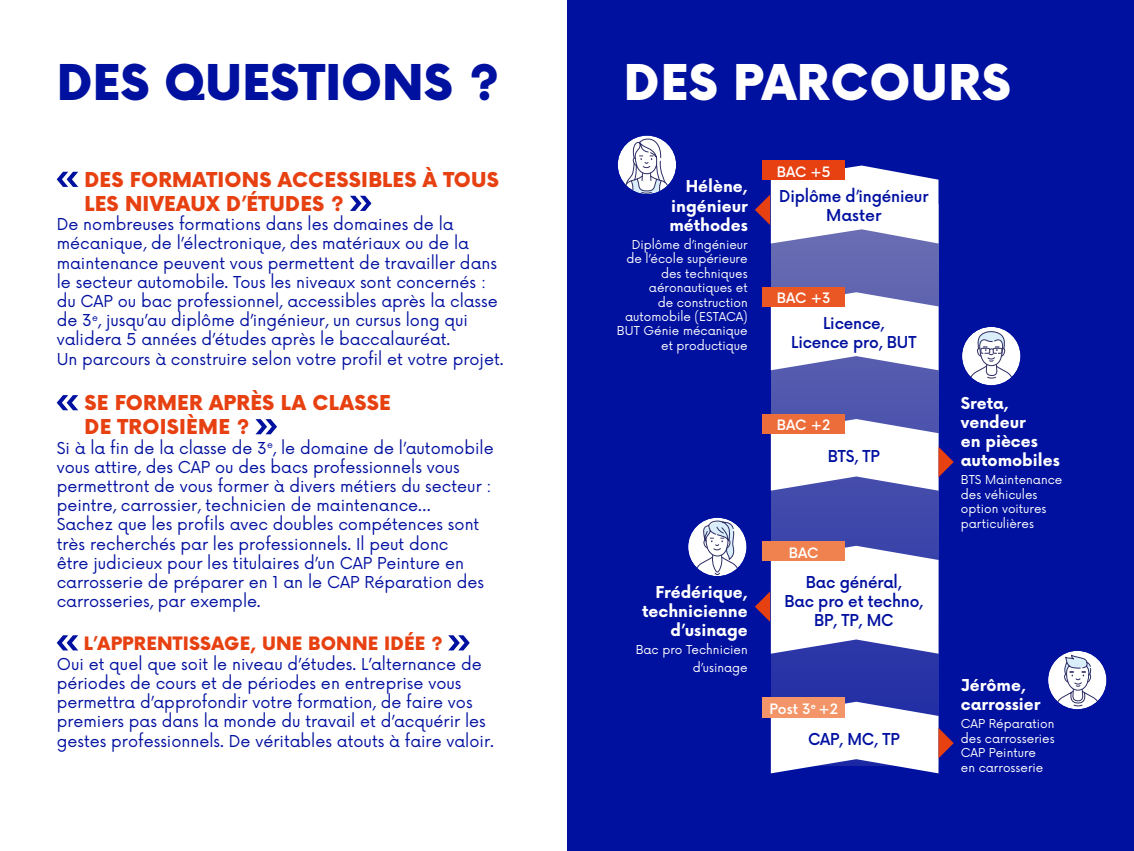
<style>
.page{position:relative;width:1134px;height:851px;background:#fff}
.page>*{position:absolute;margin:0;border:0;box-sizing:border-box;transform-origin:0 0}
.t1{font:900 48px "Now";color:#00109f}
.t2{font:900 48px "Now";letter-spacing:.015em;color:#fff}
.t3{font:900 20px/24px "Now";letter-spacing:.015em;color:#e74011}
.t4{font:900 18px "Now";letter-spacing:.015em;color:#e74011}
.t5{font:16px/19.2px "Now";color:#00109f}
.t6{font:700 16px/19.2px "Now";color:#fff}
.t7{font:500 16px/19.2px "Now";letter-spacing:-.01em;color:#00109f;text-align:center;scale:.96 1}
.t8{font:500 14px "Now";color:#fff}
.t9{font:12px/14.4px "Now";color:#fff}
</style>
<div class="page">
<svg style="left:57px;top:172px;width:21px;height:15px"></svg>
<svg style="left:350px;top:196px;width:21px;height:15px"></svg>
<svg style="left:57px;top:395px;width:21px;height:15px"></svg>
<svg style="left:255px;top:419px;width:22px;height:15px"></svg>
<svg style="left:57px;top:635px;width:21px;height:15px"></svg>
<svg style="left:448px;top:635px;width:22px;height:15px"></svg>
<div style="left:567px;top:0;width:567px;height:850px;background:#00109f"></div>
<svg style="left:771px;top:243px;width:167px;height:458px;background:#474eab"></svg>
<div style="left:762px;top:160px;width:83px;height:20px;background:#e74011"></div>
<svg style="left:771px;top:292px;width:167px;height:78px;background:#e6e7f3"></svg>
<div style="left:762px;top:287px;width:83px;height:20px;background:#ea5725"></div>
<div style="left:762px;top:414px;width:83px;height:20px;background:#ed6d3a"></div>
<div style="left:762px;top:541px;width:83px;height:20px;background:#f08250"></div>
<div style="left:762px;top:697px;width:83px;height:20px;background:#f39568"></div>
<svg style="left:755px;top:165px;width:183px;height:78px"></svg>
<svg style="left:771px;top:419px;width:183px;height:71px;background:#d5c9d8"></svg>
<svg style="left:755px;top:545px;width:183px;height:108px;background:#dad2e2"></svg>
<svg style="left:771px;top:701px;width:183px;height:72px"></svg>
<svg style="left:618px;top:136px;width:57px;height:57px"></svg>
<div style="left:616px;top:134px;width:61px;height:61px;border:1px solid #00109f;border-radius:50%"></div>
<svg style="left:963px;top:327px;width:57px;height:57px"></svg>
<div style="left:961px;top:325px;width:61px;height:61px;border:1px solid #00109f;border-radius:50%"></div>
<svg style="left:688px;top:517px;width:58px;height:59px"></svg>
<svg style="left:689px;top:520px;width:52px;height:55px;background:#bfc3df"></svg>
<div style="left:687px;top:516px;width:61px;height:61px;border:1px solid #00109f;border-radius:50%"></div>
<svg style="left:1049px;top:653px;width:57px;height:55px"></svg>
<div style="left:1047px;top:649px;width:61px;height:61px;border:1px solid #00109f;border-radius:50%"></div>
<h1 class="t1" style="left:57px;top:48px;width:444px">DES QUESTIONS ?</h1>
<p class="t3" style="left:84px;top:167px;width:416px">DES FORMATIONS ACCESSIBLES À TOUS<br>LES NIVEAUX D’ÉTUDES ?</p>
<p class="t5" style="left:57px;top:213px;width:448px">De nombreuses formations dans les domaines de la mécanique, de l’électronique, des matériaux ou de la maintenance peuvent vous permettent de travailler dans le secteur automobile. Tous les niveaux sont concernés : du CAP ou bac professionnel, accessibles après la classe de 3<sup>e</sup>, jusqu’au diplôme d’ingénieur, un cursus long qui validera 5 années d’études après le baccalauréat.<br>Un parcours à construire selon votre profil et votre projet.</p>
<p class="t3" style="left:84px;top:391px;width:308px">SE FORMER APRÈS LA CLASSE<br>DE TROISIÈME ?</p>
<p class="t5" style="left:57px;top:437px;width:438px">Si à la fin de la classe de 3<sup>e</sup>, le domaine de l’automobile vous attire, des CAP ou des bacs professionnels vous permettront de vous former à divers métiers du secteur : peintre, carrossier, technicien de maintenance…<br>Sachez que les profils avec doubles compétences sont très recherchés par les professionnels. Il peut donc<br>être judicieux pour les titulaires d’un CAP Peinture en carrosserie de préparer en 1 an le CAP Réparation des carrosseries, par exemple.</p>
<p class="t4" style="left:84px;top:630px;width:361px">L’APPRENTISSAGE, UNE BONNE IDÉE ?</p>
<p class="t5" style="left:57px;top:653px;width:439px">Oui et quel que soit le niveau d’études. L’alternance de périodes de cours et de périodes en entreprise vous permettra d’approfondir votre formation, de faire vos premiers pas dans la monde du travail et d’acquérir les gestes professionnels. De véritables atouts à faire valoir.</p>
<h1 class="t2" style="left:624px;top:48px;width:389px">DES PARCOURS</h1>
<p class="t6" style="left:669px;top:176px;width:80px;text-align:justify;text-indent:16px">Hélène, ingénieur méthodes</p>
<p class="t9" style="left:617px;top:236px;width:132px;text-align:right">Diplôme d’ingénieur de l’école supérieure des techniques aéronautiques et<br>de construction automobile (ESTACA)<br>BUT Génie mécanique et productique</p>
<p class="t8" style="left:777px;top:161px;width:56px">BAC +5</p>
<p class="t7" style="left:779px;top:186px;width:157px">Diplôme d’ingénieur<br>Master</p>
<p class="t8" style="left:777px;top:287px;width:55px">BAC +3</p>
<p class="t7" style="left:791px;top:312px;width:132px">Licence,<br>Licence pro, BUT</p>
<p class="t8" style="left:777px;top:414px;width:55px">BAC +2</p>
<p class="t7" style="left:828px;top:445px;width:56px">BTS, TP</p>
<p class="t6" style="left:642px;top:581px;width:107px;text-align:right">Frédérique, technicienne d’usinage</p>
<p class="t9" style="left:636px;top:639px;width:114px;line-height:18px;text-align:right">Bac pro Technicien d’usinage</p>
<p class="t8" style="left:789px;top:541px;width:31px">BAC</p>
<p class="t7" style="left:784px;top:571px;width:146px">Bac général,<br>Bac pro et techno,<br>BP, TP, MC</p>
<p class="t8" style="left:769px;top:697px;width:70px">Post 3<sup>e</sup> +2</p>
<p class="t7" style="left:808px;top:728px;width:97px">CAP, MC, TP</p>
<p class="t6" style="left:961px;top:393px;width:100px">Sreta, vendeur<br>en pièces automobiles</p>
<p class="t9" style="left:961px;top:472px;width:103px">BTS Maintenance des véhicules option voitures particulières</p>
<p class="t6" style="left:961px;top:675px;width:81px">Jérôme, carrossier</p>
<p class="t9" style="left:961px;top:715px;width:95px">CAP Réparation des carrosseries<br>CAP Peinture<br>en carrosserie</p>
</div>
